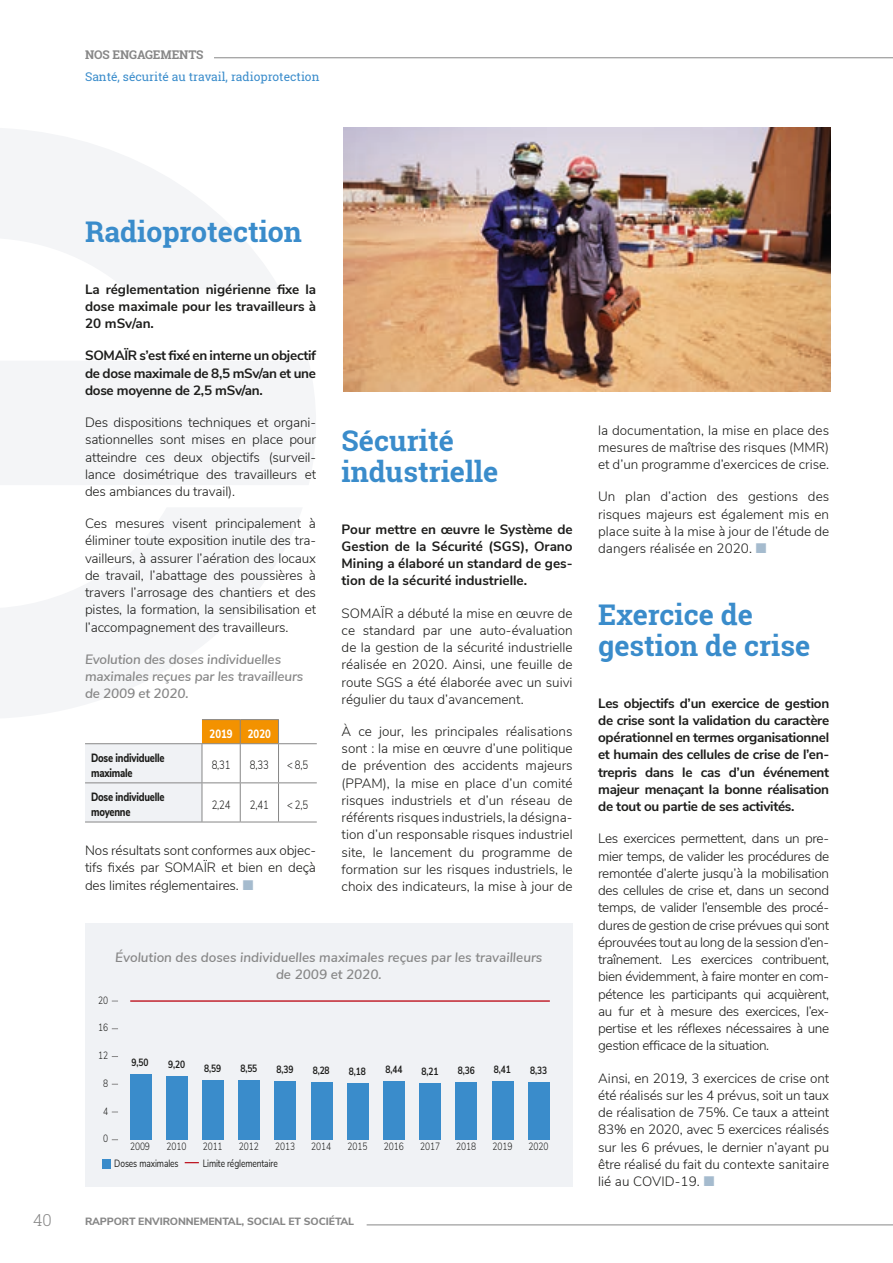
<style>
.page{position:relative;width:893px;height:1263px;background:#fff}
.page>*{position:absolute;margin:0;border:0;box-sizing:border-box;transform-origin:0 0}
.t1{font:700 28.5px/31.5px "Roboto Slab";color:#3a8ccb}
.t2{font:300 16.5px "Roboto Slab";color:#878787}
.t3{font:300 13.5px/17.2px "Nunito Sans";letter-spacing:-.01em;color:#1d1d1b;text-align:justify}
.t4{font:700 13.5px/17.2px "Nunito Sans";letter-spacing:-.01em;color:#1d1d1b;text-align:justify}
.t5{font:italic 600 13.5px/17.2px "Nunito Sans";letter-spacing:-.01em;color:#878787}
.t6{font:800 12px/15px "Nunito Sans";letter-spacing:-.02em;color:#1d1d1b;scale:.8 1}
.t7{font:12px "Roboto Slab";color:#3a8ccb}
.t8{font:300 12px "Nunito Sans";letter-spacing:-.02em;color:#1d1d1b;scale:.8 1}
.t9{font:700 12px "Roboto Slab";letter-spacing:-.01em;color:#878787}
.t10{font:800 12px "Nunito Sans";color:#fff;scale:.8 1}
.t11{font:300 10.5px "Nunito Sans";letter-spacing:-.01em;color:#1d1d1b;scale:.8 1}
.t12{font:700 10.5px "Nunito Sans";letter-spacing:-.01em;color:#1d1d1b;scale:.8 1}
.t13{font:800 10.5px "Nunito Sans";letter-spacing:-.01em;color:#878787}
.t14{font:10.5px "Nunito Sans";letter-spacing:-.01em;color:#1d1d1b;scale:.8 1}
</style>
<div class="page">
<svg style="left:0;top:128px;width:279px;height:161px;fill:#f4f5f7"></svg>
<svg style="left:0;top:508px;width:302px;height:210px;fill:#f4f5f7"></svg>
<div style="left:0;top:361px;width:316px;height:124px;background:#f4f5f7"></div>
<hr style="left:202px;top:719px;width:38px;height:1px;background:#878787">
<hr style="left:240px;top:719px;width:39px;height:1px;background:#878787">
<svg style="left:85px;top:720px;width:194px;height:102px"></svg>
<hr style="left:85px;top:743px;width:117px;height:1px;background:#878787">
<hr style="left:202px;top:743px;width:38px;height:1px;background:#878787">
<hr style="left:202px;top:744px;width:1px;height:38px;background:#878787">
<hr style="left:240px;top:743px;width:39px;height:1px;background:#878787">
<hr style="left:240px;top:744px;width:1px;height:38px;background:#878787">
<hr style="left:279px;top:743px;width:38px;height:1px;background:#878787">
<hr style="left:278px;top:744px;width:1px;height:38px;background:#878787">
<hr style="left:85px;top:782px;width:117px;height:1px;background:#878787">
<hr style="left:202px;top:782px;width:38px;height:1px;background:#878787">
<hr style="left:202px;top:783px;width:1px;height:39px;background:#878787">
<hr style="left:240px;top:782px;width:39px;height:1px;background:#878787">
<hr style="left:240px;top:783px;width:1px;height:39px;background:#878787">
<hr style="left:279px;top:782px;width:38px;height:1px;background:#878787">
<hr style="left:278px;top:783px;width:1px;height:39px;background:#878787">
<hr style="left:85px;top:822px;width:117px;height:1px;background:#878787">
<hr style="left:202px;top:822px;width:38px;height:1px;background:#878787">
<hr style="left:240px;top:822px;width:39px;height:1px;background:#878787">
<hr style="left:279px;top:822px;width:38px;height:1px;background:#878787">
<hr style="left:367px;top:1224px;width:526px;height:1px;background:#878787">
<hr style="left:214px;top:57px;width:679px;height:1px;background:#878787">
<img style="left:343px;top:128px;width:488px;height:263px">
<div style="left:85px;top:923px;width:488px;height:263px;background:#f0f2f5"></div>
<div style="left:528px;top:1082px;width:22px;height:58px;background:#3a8ccb"></div>
<div style="left:492px;top:1081px;width:21px;height:59px;background:#3a8ccb"></div>
<div style="left:456px;top:1082px;width:21px;height:58px;background:#3a8ccb"></div>
<div style="left:419px;top:1083px;width:22px;height:57px;background:#3a8ccb"></div>
<div style="left:383px;top:1081px;width:22px;height:59px;background:#3a8ccb"></div>
<div style="left:347px;top:1083px;width:22px;height:57px;background:#3a8ccb"></div>
<div style="left:311px;top:1082px;width:21px;height:58px;background:#3a8ccb"></div>
<div style="left:275px;top:1081px;width:21px;height:59px;background:#3a8ccb"></div>
<div style="left:238px;top:1080px;width:22px;height:60px;background:#3a8ccb"></div>
<div style="left:202px;top:1080px;width:22px;height:60px;background:#3a8ccb"></div>
<div style="left:166px;top:1076px;width:22px;height:64px;background:#3a8ccb"></div>
<div style="left:130px;top:1074px;width:21px;height:66px;background:#3a8ccb"></div>
<div style="left:102px;top:1159px;width:9px;height:9px;background:#3a8ccb"></div>
<hr style="left:130px;top:1000px;width:420px;height:2px;background:#be1622">
<svg style="left:185px;top:1162px;width:14px;height:1px"></svg>
<p class="t9" style="left:85px;top:47px;width:120px">NOS ENGAGEMENTS</p>
<p class="t7" style="left:85px;top:69px;width:236px">Santé, sécurité au travail, radioprotection</p>
<h1 class="t1" style="left:85px;top:216px;width:218px">Radioprotection</h1>
<p class="t4" style="left:85px;top:280px;width:233px">La réglementation nigérienne fixe la dose maximale pour les travailleurs à 20 mSv/an.</p>
<p class="t4" style="left:85px;top:346px;width:233px">SOMAÏR s’est fixé en interne un objectif de dose maximale de 8,5 mSv/an et une dose moyenne de 2,5 mSv/an.</p>
<p class="t3" style="left:85px;top:413px;width:233px">Des dispositions techniques et organi&shy;sationnelles sont mises en place pour atteindre ces deux objectifs (surveil&shy;lance dosimétrique des travailleurs et des ambiances du travail).</p>
<p class="t3" style="left:85px;top:514px;width:233px">Ces mesures visent principalement à éliminer toute exposition inutile des tra&shy;vailleurs, à assurer l’aération des locaux de travail, l’abattage des poussières à travers l’arrosage des chantiers et des pistes, la formation, la sensibilisation et l’accompagnement des travailleurs.</p>
<p class="t5" style="left:85px;top:650px;width:220px">Evolution des doses individuelles maximales reçues par les travailleurs de 2009 et 2020.</p>
<p class="t10" style="left:210px;top:725px;width:30px">2019</p>
<p class="t10" style="left:248px;top:725px;width:30px">2020</p>
<p class="t6" style="left:91px;top:749px;width:94px">Dose individuelle maximale</p>
<p class="t8" style="left:212px;top:756px;width:25px">8,31</p>
<p class="t8" style="left:250px;top:756px;width:25px">8,33</p>
<p class="t8" style="left:287px;top:756px;width:28px">&lt; 8,5</p>
<p class="t6" style="left:91px;top:789px;width:94px">Dose individuelle moyenne</p>
<p class="t8" style="left:212px;top:796px;width:25px">2,24</p>
<p class="t8" style="left:250px;top:796px;width:25px">2,41</p>
<p class="t8" style="left:287px;top:796px;width:28px">&lt; 2,5</p>
<p class="t3" style="left:85px;top:841px;width:233px">Nos résultats sont conformes aux objec&shy;tifs fixés par SOMAÏR et bien en deçà des limites réglementaires.</p>
<h1 class="t1" style="left:342px;top:424px;width:158px">Sécurité industrielle</h1>
<p class="t4" style="left:342px;top:519px;width:233px">Pour mettre en œuvre le Système de Gestion de la Sécurité (SGS), Orano Mining a élaboré un standard de ges&shy;tion de la sécurité industrielle.</p>
<p class="t3" style="left:342px;top:603px;width:233px">SOMAÏR a débuté la mise en œuvre de ce standard par une auto-évaluation de la gestion de la sécurité industrielle réalisée en 2020. Ainsi, une feuille de route SGS a été élaborée avec un suivi régulier du taux d’avancement.</p>
<p class="t3" style="left:342px;top:722px;width:233px">À ce jour, les principales réalisations sont : la mise en œuvre d’une politique de prévention des accidents majeurs (PPAM), la mise en place d’un comité risques industriels et d’un réseau de référents risques industriels, la désigna&shy;tion d’un responsable risques industriel site, le lancement du programme de formation sur les risques industriels, le choix des indicateurs, la mise à jour de</p>
<p class="t11" style="left:98px;top:992px;width:14px">20</p>
<p class="t11" style="left:98px;top:1020px;width:14px">16</p>
<p class="t11" style="left:98px;top:1048px;width:14px">12</p>
<p class="t11" style="left:103px;top:1075px;width:8px">8</p>
<p class="t11" style="left:103px;top:1103px;width:8px">4</p>
<p class="t11" style="left:103px;top:1131px;width:8px">0</p>
<p class="t5" style="left:115px;top:947px;width:429px;text-align:center">Évolution des doses individuelles maximales reçues par les travailleurs de 2009 et 2020.</p>
<p class="t12" style="left:132px;top:1054px;width:23px">9,50</p>
<p class="t12" style="left:168px;top:1056px;width:23px">9,20</p>
<p class="t12" style="left:204px;top:1061px;width:23px">8,59</p>
<p class="t12" style="left:240px;top:1061px;width:23px">8,55</p>
<p class="t12" style="left:277px;top:1062px;width:23px">8,39</p>
<p class="t12" style="left:313px;top:1063px;width:23px">8,28</p>
<p class="t12" style="left:349px;top:1064px;width:23px">8,18</p>
<p class="t12" style="left:385px;top:1062px;width:23px">8,44</p>
<p class="t12" style="left:422px;top:1063px;width:23px">8,21</p>
<p class="t12" style="left:458px;top:1062px;width:23px">8,36</p>
<p class="t12" style="left:494px;top:1062px;width:23px">8,41</p>
<p class="t12" style="left:530px;top:1062px;width:23px">8,33</p>
<p class="t11" style="left:130px;top:1139px;width:26px">2009</p>
<p class="t11" style="left:167px;top:1139px;width:26px">2010</p>
<p class="t11" style="left:203px;top:1139px;width:26px">2011</p>
<p class="t11" style="left:239px;top:1139px;width:26px">2012</p>
<p class="t11" style="left:275px;top:1139px;width:26px">2013</p>
<p class="t11" style="left:311px;top:1139px;width:26px">2014</p>
<p class="t11" style="left:347px;top:1139px;width:26px">2015</p>
<p class="t11" style="left:384px;top:1139px;width:26px">2016</p>
<p class="t11" style="left:420px;top:1139px;width:26px">2017</p>
<p class="t11" style="left:456px;top:1139px;width:26px">2018</p>
<p class="t11" style="left:492px;top:1139px;width:26px">2019</p>
<p class="t11" style="left:529px;top:1139px;width:26px">2020</p>
<p class="t14" style="left:114px;top:1155px;width:82px">Doses maximales</p>
<p class="t14" style="left:203px;top:1155px;width:95px">Limite réglementaire</p>
<p class="t2" style="left:33px;top:1209px;width:20px">40</p>
<p class="t13" style="left:85px;top:1213px;width:271px">RAPPORT ENVIRONNEMENTAL, SOCIAL ET SOCIÉTAL</p>
<p class="t3" style="left:598px;top:420px;width:233px">la documentation, la mise en place des mesures de maîtrise des risques (MMR) et d’un programme d’exercices de crise.</p>
<p class="t3" style="left:598px;top:487px;width:233px">Un plan d’action des gestions des risques majeurs est également mis en place suite à la mise à jour de l’étude de dangers réalisée en 2020.</p>
<h1 class="t1" style="left:598px;top:598px;width:214px">Exercice de gestion de crise</h1>
<p class="t4" style="left:598px;top:694px;width:233px">Les objectifs d’un exercice de gestion de crise sont la validation du caractère opérationnel en termes organisationnel et humain des cellules de crise de l’en&shy;trepris dans le cas d’un événement majeur menaçant la bonne réalisation de tout ou partie de ses activités.</p>
<p class="t3" style="left:598px;top:829px;width:233px">Les exercices permettent, dans un pre&shy;mier temps, de valider les procédures de remontée d’alerte jusqu’à la mobilisation des cellules de crise et, dans un second temps, de valider l’ensemble des procé&shy;dures de gestion de crise prévues qui sont éprouvées tout au long de la session d’en&shy;traînement. Les exercices contribuent, bien évidemment, à faire monter en com&shy;pétence les participants qui acquièrent, au fur et à mesure des exercices, l’ex&shy;pertise et les réflexes nécessaires à une gestion efficace de la situation.</p>
<p class="t3" style="left:598px;top:1068px;width:233px">Ainsi, en 2019, 3 exercices de crise ont été réalisés sur les 4 prévus, soit un taux de réalisation de 75%. Ce taux a atteint 83% en 2020, avec 5 exercices réalisés sur les 6 prévues, le dernier n’ayant pu être réalisé du fait du contexte sanitaire lié au COVID-19.</p>
</div>
